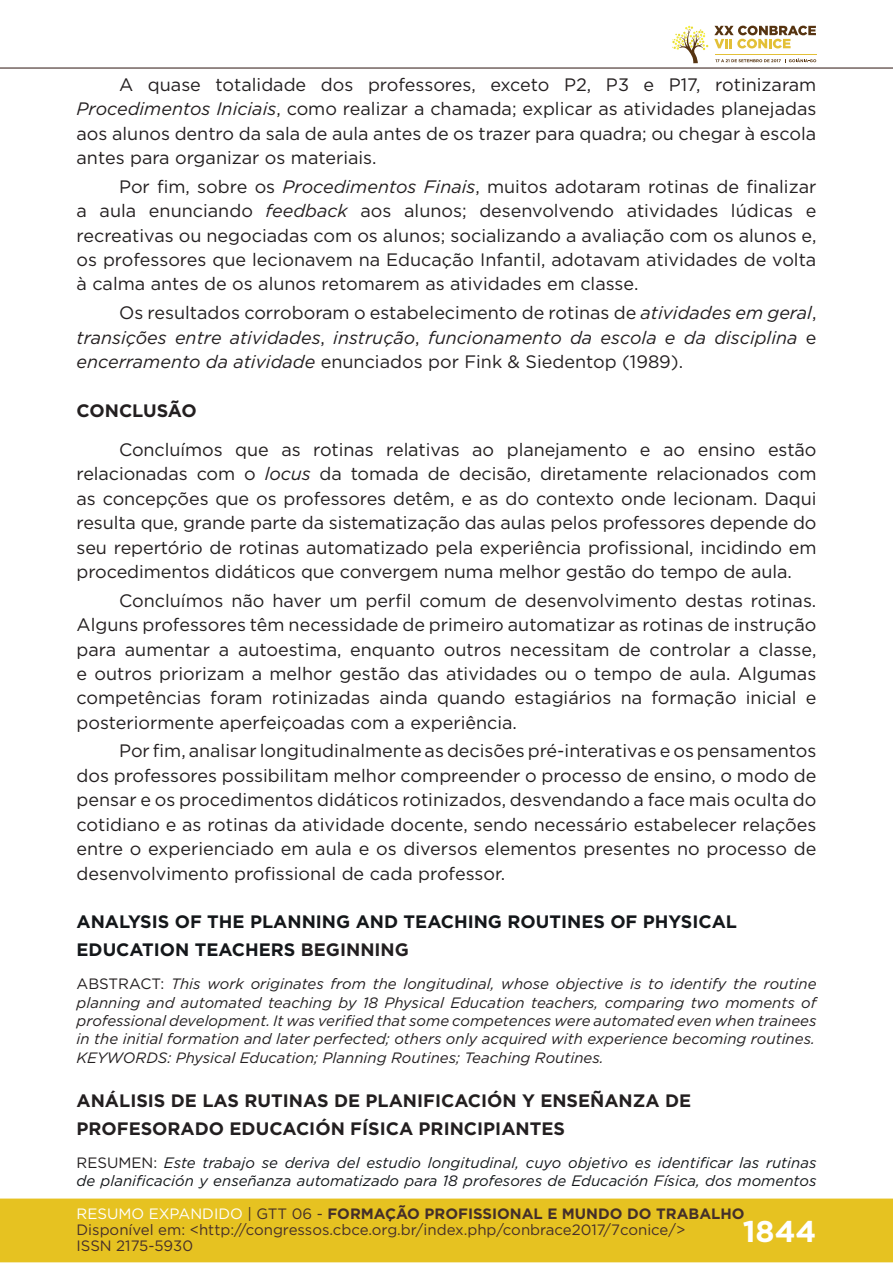
<style>
.page{position:relative;width:893px;height:1263px;background:#fff}
.page>*{position:absolute;margin:0;border:0;box-sizing:border-box;transform-origin:0 0}
.t1{font:700 30px "Gotham";color:#fff}
.t2{font:18px/24.5px "Gotham";color:#231f20;text-align:justify}
.t3{font:italic 18px/24.5px "Gotham";color:#231f20;text-align:justify}
.t4{font:700 18px/27.5px "Gotham";color:#231f20}
.t5{font:700 18px/27.5px "Gotham";color:#14171a}
.t6{font:italic 15px/18.5px "Gotham";color:#231f20;text-align:justify}
.t7{font:italic 15px/18.5px "Gotham";color:#14171a}
.t8{font:15px/16px "Gotham";color:#462f2a}
.s1{font-style:italic}
.s2{font-style:normal}
.s3{color:#231f20}
.s4{font-style:normal;color:#231f20}
.s5{color:#fff}
.s6{color:#442f2a}
.s7{font-weight:700;color:#442f2a}
</style>
<div class="page">
<div style="left:0;top:1198px;width:893px;height:64px;background:#e6c221;border:2px solid #e6c221"></div>
<hr style="left:0;top:67px;width:893px;height:2px;background:#442f2a">
<svg style="left:672px;top:26px;width:144px;height:37px"></svg>
<p class="t2" style="left:77px;top:72px;width:741px;text-indent:43px">A quase totalidade dos professores, exceto P2, P3 e P17, rotinizaram <span class="s1">Procedimentos Iniciais</span>, como realizar a chamada; explicar as atividades planejadas aos alunos dentro da sala de aula antes de os trazer para quadra; ou chegar à escola antes para organizar os materiais.</p>
<p class="t2" style="left:77px;top:174px;width:741px;text-indent:43px">Por fim, sobre os <span class="s1">Procedimentos Finais</span>, muitos adotaram rotinas de finalizar a aula enunciando <span class="s1">feedback</span> aos alunos; desenvolvendo atividades lúdicas e recreativas ou negociadas com os alunos; socializando a avaliação com os alunos e, os professores que lecionavem na Educação Infantil, adotavam atividades de volta à calma antes de os alunos retomarem as atividades em classe.</p>
<p class="t3" style="left:77px;top:300px;width:741px;text-indent:43px"><span class="s2">Os resultados corroboram o estabelecimento de rotinas de</span> atividades em geral<span class="s2">, </span>transições entre atividades<span class="s2">,</span> instrução<span class="s2">,</span> funcionamento da escola e da disciplina <span class="s2">e </span>encerramento da atividade <span class="s2">enunciados por Fink &amp; Siedentop (1989).</span></p>
<p class="t4" style="left:77px;top:396px;width:122px">CONCLUSÃO</p>
<p class="t2" style="left:77px;top:437px;width:741px;text-indent:43px">Concluímos que as rotinas relativas ao planejamento e ao ensino estão relacionadas com o <span class="s1">locus</span> da tomada de decisão, diretamente relacionados com as concepções que os professores detêm, e as do contexto onde lecionam. Daqui resulta que, grande parte da sistematização das aulas pelos professores depende do seu repertório de rotinas automatizado pela experiência profissional, incidindo em procedimentos didáticos que convergem numa melhor gestão do tempo de aula.</p>
<p class="t2" style="left:77px;top:588px;width:741px;text-indent:43px">Concluímos não haver um perfil comum de desenvolvimento destas rotinas.<br>Alguns professores têm necessidade de primeiro automatizar as rotinas de instrução para aumentar a autoestima, enquanto outros necessitam de controlar a classe, e outros priorizam a melhor gestão das atividades ou o tempo de aula. Algumas competências foram rotinizadas ainda quando estagiários na formação inicial e posteriormente aperfeiçoadas com a experiência.</p>
<p class="t2" style="left:77px;top:738px;width:741px;text-indent:43px">Por fim, analisar longitudinalmente as decisões pré-interativas e os pensamentos dos professores possibilitam melhor compreender o processo de ensino, o modo de pensar e os procedimentos didáticos rotinizados, desvendando a face mais oculta do cotidiano e as rotinas da atividade docente, sendo necessário estabelecer relações entre o experienciado em aula e os diversos elementos presentes no processo de desenvolvimento profissional de cada professor.</p>
<p class="t5" style="left:77px;top:908px;width:662px">ANALYSIS OF THE PLANNING AND TEACHING ROUTINES OF PHYSICAL<br>EDUCATION TEACHERS <span class="s3">BEGINNING</span></p>
<p class="t6" style="left:77px;top:974px;width:741px"><span class="s2">ABSTRACT:</span> This work originates from the longitudinal, whose objective is to identify the routine planning and automated teaching by 18 Physical Education teachers, comparing two moments of professional development. It was verified that some competences were automated even when trainees in the initial formation and later perfected; others only acquired with experience becoming routines.<br>KEYWORDS: Physical Education; Planning Routines; Teaching Routines.</p>
<p class="t4" style="left:77px;top:1087px;width:616px">ANÁLISIS DE LAS RUTINAS DE PLANIFICACIÓN Y ENSEÑANZA DE<br>PROFESORADO EDUCACIÓN FÍSICA PRINCIPIANTES</p>
<p class="t7" style="left:77px;top:1153px;width:741px"><span class="s4">RESUMEN:</span> Este trabajo se deriva del estudio longitudinal, cuyo objetivo es identificar las rutinas de planificación y enseñanza automatizado para 18 profesores de Educación Física, dos momentos</p>
<p class="t8" style="left:77px;top:1205px;width:670px"><span class="s5">RESUMO EXPANDIDO</span> <span class="s6">| GTT 06 -</span> <span class="s7">FORMAÇÃO PROFISSIONAL E MUNDO DO TRABALHO<br></span>Disponível em: &lt;http://congressos.cbce.org.br/index.php/conbrace2017/7conice/&gt;<br>ISSN 2175-5930</p>
<h1 class="t1" style="left:743px;top:1212px;width:75px">1844</h1>
</div>
